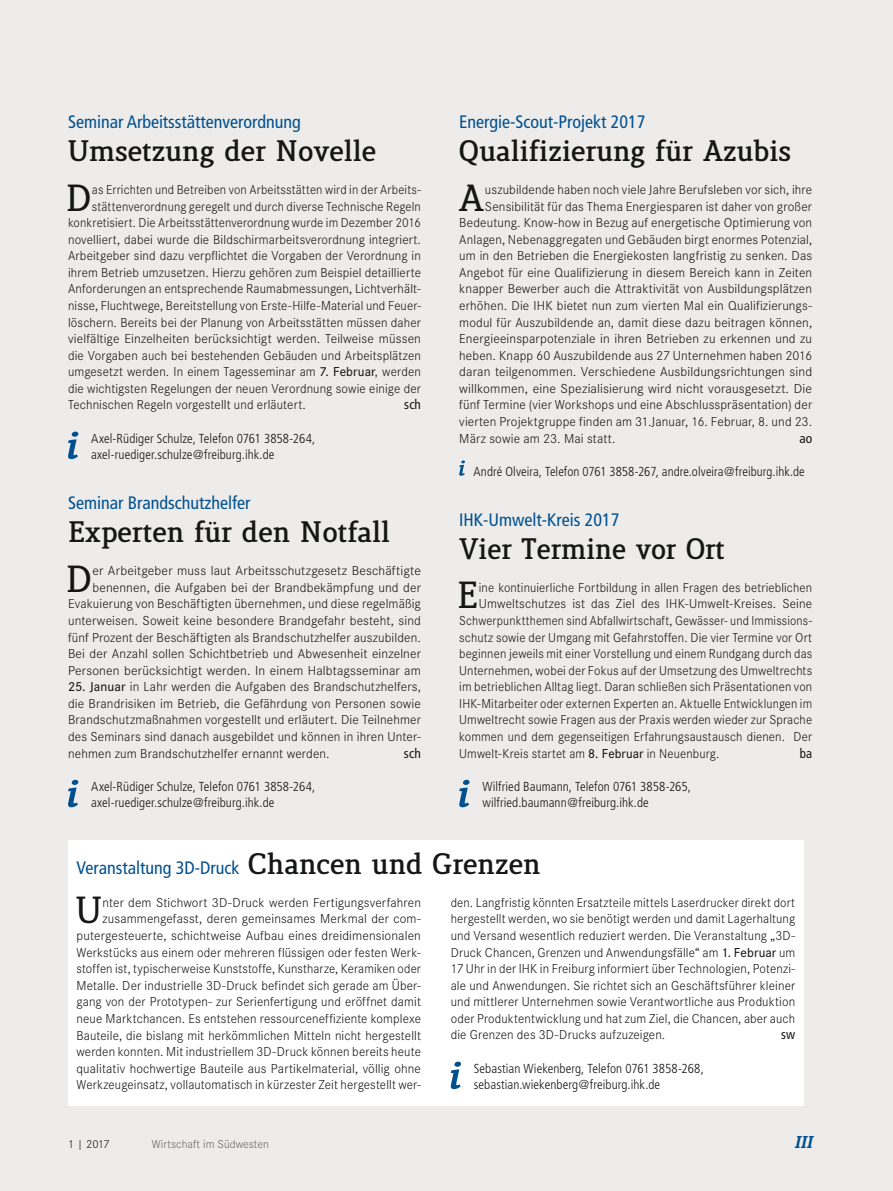
<style>
.page{position:relative;width:893px;height:1191px;background:#edecea}
.page>*{position:absolute;margin:0;border:0;box-sizing:border-box;transform-origin:0 0}
.t1{font:700 36.3px "Lenga";color:#151616}
.t2{font:700 36.3px "Lenga";color:#151616;scale:.96 1}
.t3{font:800 28.5px "Lenga";color:#151616}
.t4{font:condensed 18px "Frutiger";color:#00508f}
.t5{font:italic 900 16.5px "Lenga";color:#00508f}
.t6{font:300 13.5px/16.5px "Corporate S";letter-spacing:.01em;color:#151616;text-align:right}
.t7{font:300 13.5px/16.5px "Corporate S";letter-spacing:.01em;color:#151616;text-align:justify;scale:.96 1}
.t8{font:300 13.5px "Corporate S";letter-spacing:.01em;color:#151616;scale:.95 1}
.t9{font:300 13.5px "Corporate S";letter-spacing:.01em;color:#151616;scale:.94 1}
.t10{font:condensed 13.5px "Frutiger";letter-spacing:.01em;color:#151616}
.t11{font:condensed 13.5px "Frutiger";letter-spacing:.01em;color:#151616;scale:.96 1}
.t12{font:300 condensed 13.05px/16.5px "Frutiger";letter-spacing:.005em;color:#151616}
.t13{font:300 12px "Corporate S";color:#686867}
.t14{font:300 12px "Corporate S";color:#151616}
.s1{font-weight:500}
.s2{font-family:"Lenga";font-weight:800;font-stretch:normal;font-size:28.5px;color:#151616}
</style>
<div class="page">
<div style="left:68px;top:840px;width:736px;height:265px;background:#fff"></div>
<svg style="left:451px;top:1061px;width:10px;height:28px"></svg>
<svg style="left:68px;top:431px;width:10px;height:28px"></svg>
<svg style="left:68px;top:779px;width:10px;height:28px"></svg>
<svg style="left:459px;top:779px;width:11px;height:28px"></svg>
<svg style="left:459px;top:460px;width:6px;height:16px"></svg>
<h3 class="t4" style="left:68px;top:111px;width:234px">Seminar Arbeitsstättenverordnung</h3>
<h2 class="t3" style="left:68px;top:137px;width:310px">Umsetzung der Novelle</h2>
<h1 class="t1" style="left:66px;top:178px;width:27px">D</h1>
<p class="t8" style="left:92px;top:182px;width:348px">as Errichten und Betreiben von Arbeitsstätten wird in der Arbeits-</p>
<p class="t8" style="left:92px;top:198px;width:348px">stättenverordnung geregelt und durch diverse Technische Regeln</p>
<p class="t8" style="left:68px;top:215px;width:373px">konkretisiert. Die Arbeitsstättenverordnung wurde im Dezember 2016</p>
<p class="t6" style="left:68px;top:231px;width:354px">novelliert, dabei wurde die Bildschirmarbeitsverordnung integriert.</p>
<p class="t6" style="left:68px;top:248px;width:354px">Arbeitgeber sind dazu verpflichtet die Vorgaben der Verordnung in</p>
<p class="t6" style="left:68px;top:264px;width:354px">ihrem Betrieb umzusetzen. Hierzu gehören zum Beispiel detaillierte</p>
<p class="t6" style="left:68px;top:281px;width:354px">Anforderungen an entsprechende Raumabmessungen, Lichtverhält-</p>
<p class="t6" style="left:68px;top:297px;width:354px">nisse, Fluchtwege, Bereitstellung von Erste-Hilfe-Material und Feuer-</p>
<p class="t6" style="left:68px;top:314px;width:354px">löschern. Bereits bei der Planung von Arbeitsstätten müssen daher</p>
<p class="t6" style="left:68px;top:330px;width:354px">vielfältige Einzelheiten berücksichtigt werden. Teilweise müssen</p>
<p class="t6" style="left:68px;top:347px;width:354px">die Vorgaben auch bei bestehenden Gebäuden und Arbeitsplätzen</p>
<p class="t6" style="left:68px;top:364px;width:354px">umgesetzt werden. In einem Tagesseminar am <span class="s1">7. Februar</span>, werden</p>
<p class="t6" style="left:68px;top:380px;width:354px">die wichtigsten Regelungen der neuen Verordnung sowie einige der</p>
<p class="t6" style="left:68px;top:397px;width:239px">Technischen Regeln vorgestellt und erläutert.</p>
<p class="t10" style="left:404px;top:397px;width:18px">sch</p>
<p class="t12" style="left:91px;top:430px;width:226px">Axel-Rüdiger Schulze, Telefon 0761 3858-264, axel-ruediger.schulze@freiburg.ihk.de</p>
<h3 class="t4" style="left:68px;top:492px;width:184px">Seminar Brandschutzhelfer</h3>
<h2 class="t3" style="left:68px;top:518px;width:324px">Experten für den Notfall</h2>
<h1 class="t1" style="left:66px;top:559px;width:27px">D</h1>
<p class="t6" style="left:68px;top:562px;width:354px">er Arbeitgeber muss laut Arbeitsschutzgesetz Beschäftigte benennen, die Aufgaben bei der Brandbekämpfung und der Evakuierung von Beschäftigten übernehmen, und diese regelmäßig unterweisen. Soweit keine besondere Brandgefahr besteht, sind fünf Prozent der Beschäftigten als Brandschutzhelfer auszubilden.<br>Bei der Anzahl sollen Schichtbetrieb und Abwesenheit einzelner Personen berücksichtigt werden. In einem Halbtagsseminar am</p>
<p class="t6" style="left:68px;top:678px;width:354px;text-align:justify"><span class="s1">25. Januar</span> in Lahr werden die Aufgaben des Brandschutzhelfers, die Brandrisiken im Betrieb, die Gefährdung von Personen sowie Brandschutzmaßnahmen vorgestellt und erläutert. Die Teilnehmer des Seminars sind danach ausgebildet und können in ihren Unter&shy;nehmen zum Brandschutzhelfer ernannt werden.</p>
<p class="t10" style="left:404px;top:745px;width:18px">sch</p>
<p class="t12" style="left:91px;top:778px;width:226px">Axel-Rüdiger Schulze, Telefon 0761 3858-264, axel-ruediger.schulze@freiburg.ihk.de</p>
<h3 class="t4" style="left:459px;top:111px;width:188px">Energie-Scout-Projekt 2017</h3>
<h2 class="t3" style="left:459px;top:137px;width:333px">Qualifizierung für Azubis</h2>
<h1 class="t1" style="left:459px;top:178px;width:27px">A</h1>
<p class="t6" style="left:485px;top:181px;width:329px">uszubildende haben noch viele Jahre Berufsleben vor sich, ihre</p>
<p class="t6" style="left:485px;top:198px;width:329px">Sensibilität für das Thema Energiesparen ist daher von großer</p>
<p class="t6" style="left:459px;top:214px;width:354px">Bedeutung. Know-how in Bezug auf energetische Optimierung von</p>
<p class="t6" style="left:459px;top:231px;width:354px">Anlagen, Nebenaggregaten und Gebäuden birgt enormes Potenzial,</p>
<p class="t6" style="left:459px;top:248px;width:354px">um in den Betrieben die Energiekosten langfristig zu senken. Das</p>
<p class="t6" style="left:459px;top:264px;width:354px">Angebot für eine Qualifizierung in diesem Bereich kann in Zeiten</p>
<p class="t6" style="left:459px;top:281px;width:354px">knapper Bewerber auch die Attraktivität von Ausbildungsplätzen</p>
<p class="t6" style="left:459px;top:297px;width:354px">erhöhen. Die IHK bietet nun zum vierten Mal ein Qualifizierungs-</p>
<p class="t6" style="left:459px;top:314px;width:354px">modul für Auszubildende an, damit diese dazu beitragen können,</p>
<p class="t6" style="left:459px;top:330px;width:354px">Energieeinsparpotenziale in ihren Betrieben zu erkennen und zu</p>
<p class="t6" style="left:459px;top:347px;width:354px">heben. Knapp 60 Auszubildende aus 27 Unternehmen haben 2016</p>
<p class="t6" style="left:459px;top:364px;width:354px">daran teilgenommen. Verschiedene Ausbildungsrichtungen sind</p>
<p class="t6" style="left:459px;top:380px;width:354px">willkommen, eine Spezialisierung wird nicht vorausgesetzt. Die</p>
<p class="t6" style="left:459px;top:397px;width:354px">fünf Termine (vier Workshops und eine Abschlusspräsentation) der</p>
<p class="t6" style="left:459px;top:413px;width:354px">vierten Projektgruppe finden am 31.Januar, 16. Februar, 8. und 23.</p>
<p class="t6" style="left:459px;top:430px;width:158px">März sowie am 23. Mai statt.</p>
<p class="t10" style="left:799px;top:430px;width:14px">ao</p>
<p class="t12" style="left:473px;top:463px;width:333px">André Olveira, Telefon 0761 3858-267, andre.olveira@freiburg.ihk.de</p>
<h3 class="t4" style="left:459px;top:509px;width:162px">IHK-Umwelt-Kreis 2017</h3>
<h2 class="t3" style="left:459px;top:534px;width:267px">Vier Termine vor Ort</h2>
<h1 class="t2" style="left:457px;top:575px;width:23px">E</h1>
<p class="t7" style="left:479px;top:579px;width:349px">ine kontinuierliche Fortbildung in allen Fragen des betrieblichen</p>
<p class="t6" style="left:479px;top:596px;width:335px">Umweltschutzes ist das Ziel des IHK-Umwelt-Kreises. Seine</p>
<p class="t9" style="left:459px;top:613px;width:377px">Schwerpunktthemen sind Abfallwirtschaft, Gewässer- und Immissions-</p>
<p class="t7" style="left:459px;top:629px;width:369px">schutz sowie der Umgang mit Gefahrstoffen. Die vier Termine vor Ort</p>
<p class="t8" style="left:459px;top:646px;width:373px">beginnen jeweils mit einer Vorstellung und einem Rundgang durch das</p>
<p class="t7" style="left:459px;top:662px;width:369px">Unternehmen, wobei der Fokus auf der Umsetzung des Umweltrechts</p>
<p class="t7" style="left:459px;top:678px;width:369px">im betrieblichen Alltag liegt. Daran schließen sich Präsentationen von</p>
<p class="t8" style="left:459px;top:696px;width:373px">IHK-Mitarbeiter oder externen Experten an. Aktuelle Entwicklungen im</p>
<p class="t7" style="left:459px;top:712px;width:369px">Umweltrecht sowie Fragen aus der Praxis werden wieder zur Sprache</p>
<p class="t7" style="left:459px;top:728px;width:369px">kommen und dem gegenseitigen Erfahrungsaustausch dienen. Der</p>
<p class="t7" style="left:459px;top:745px;width:272px">Umwelt-Kreis startet am <span class="s1">8. Februar</span> in Neuenburg.</p>
<p class="t11" style="left:800px;top:745px;width:14px">ba</p>
<p class="t12" style="left:482px;top:778px;width:210px">Wilfried Baumann, Telefon 0761 3858-265, wilfried.baumann@freiburg.ihk.de</p>
<h3 class="t4" style="left:77px;top:857px;width:465px">Veranstaltung 3D-Druck <span class="s2">Chancen und Grenzen</span></h3>
<h1 class="t1" style="left:76px;top:890px;width:28px">U</h1>
<p class="t6" style="left:77px;top:894px;width:346px">nter dem Stichwort 3D-Druck werden Fertigungsverfahren zusammengefasst, deren gemeinsames Merkmal der com&shy;putergesteuerte, schichtweise Aufbau eines dreidimensionalen Werkstücks aus einem oder mehreren flüssigen oder festen Werk&shy;stoffen ist, typischerweise Kunststoffe, Kunstharze, Keramiken oder Metalle. Der industrielle 3D-Druck befindet sich gerade am Über&shy;gang von der Prototypen- zur Serienfertigung und eröffnet damit neue Marktchancen. Es entstehen ressourceneffiziente komplexe Bauteile, die bislang mit herkömmlichen Mitteln nicht hergestellt werden konnten. Mit industriellem 3D-Druck können bereits heute qualitativ hochwertige Bauteile aus Partikelmaterial, völlig ohne Werkzeugeinsatz, vollautomatisch in kürzester Zeit hergestellt wer-</p>
<p class="t7" style="left:451px;top:894px;width:360px">den. Langfristig könnten Ersatzteile mittels Laserdrucker direkt dort hergestellt werden, wo sie benötigt werden und damit Lagerhaltung und Versand wesentlich reduziert werden. Die Veranstaltung „3D-Druck Chancen, Grenzen und Anwendungsfälle“ am <span class="s1">1. Februar</span> um 17 Uhr in der IHK in Freiburg informiert über Technologien, Potenzi&shy;ale und Anwendungen. Sie richtet sich an Geschäftsführer kleiner und mittlerer Unternehmen sowie Verantwortliche aus Produktion oder Produktentwicklung und hat zum Ziel, die Chancen, aber auch die Grenzen des 3D-Drucks aufzuzeigen.</p>
<p class="t10" style="left:781px;top:1027px;width:16px">sw</p>
<p class="t12" style="left:474px;top:1060px;width:231px">Sebastian Wiekenberg, Telefon 0761 3858-268, sebastian.wiekenberg@freiburg.ihk.de</p>
<p class="t14" style="left:68px;top:1137px;width:43px">1 | 2017</p>
<p class="t13" style="left:152px;top:1137px;width:119px">Wirtschaft im Südwesten</p>
<p class="t5" style="left:795px;top:1134px;width:19px">III</p>
</div>
